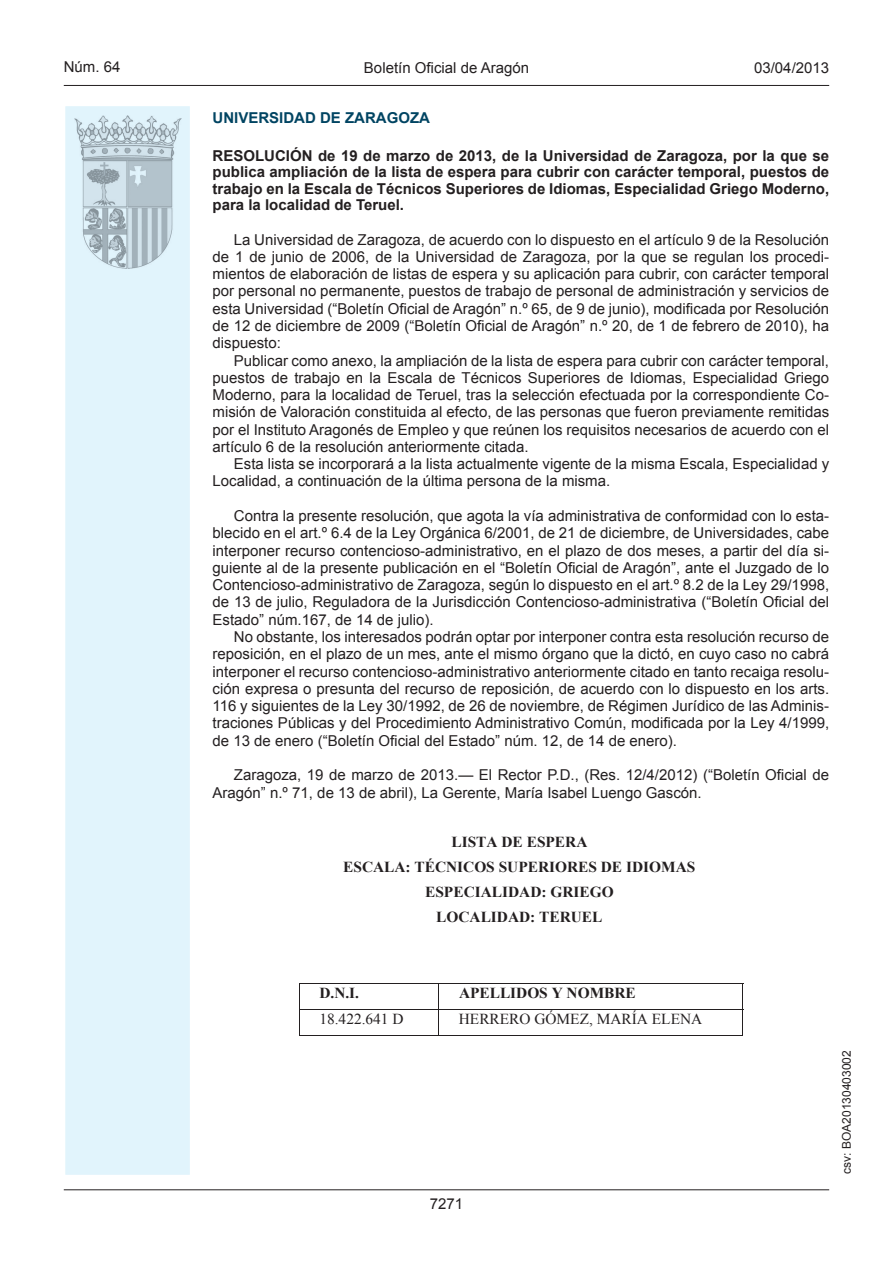
<style>
.page{position:relative;width:893px;height:1263px;background:#fff}
.page>*{position:absolute;margin:0;border:0;box-sizing:border-box;transform-origin:0 0}
.t1{font:700 15.3px/25.2px "Times New Roman";color:#231f20;text-align:center}
.t2{font:15.3px "Times New Roman";color:#231f20}
.t3{font:15px/17.2px "Arial";color:#231f20;text-align:justify}
.t4{font:700 15px/16.5px "Arial";color:#231f20;text-align:justify}
.t5{font:700 15px "Arial";color:#004462}
.t6{font:12px "Arial";color:#231f20}
</style>
<div class="page">
<hr style="left:64px;top:85px;width:765px;height:1px;background:#231f20">
<div style="left:65px;top:105px;width:126px;height:1070px;background:#e1f4fc"></div>
<div style="left:64px;top:105px;width:127px;height:1071px;border:2px solid #fff"></div>
<img style="left:75px;top:115px;width:106px;height:153px">
<hr style="left:64px;top:1189px;width:765px;height:1px;background:#231f20">
<hr style="left:299px;top:983px;width:444px;height:1px;background:#231f20">
<hr style="left:299px;top:1009px;width:444px;height:1px;background:#231f20">
<svg style="left:299px;top:984px;width:1px;height:51px"></svg>
<hr style="left:299px;top:1035px;width:140px;height:1px;background:#231f20">
<hr style="left:439px;top:1035px;width:303px;height:1px;background:#231f20">
<svg style="left:742px;top:984px;width:1px;height:52px"></svg>
<p class="t3" style="left:64px;top:59px;width:58px">Núm. 64</p>
<p class="t3" style="left:364px;top:59px;width:167px">Boletín Oficial de Aragón</p>
<p class="t3" style="left:754px;top:59px;width:77px">03/04/2013</p>
<p class="t5" style="left:213px;top:108px;width:219px">UNIVERSIDAD DE ZARAGOZA</p>
<p class="t4" style="left:213px;top:148px;width:618px">RESOLUCIÓN de 19 de marzo de 2013, de la Universidad de Zaragoza, por la que se publica ampliación de la lista de espera para cubrir con carácter temporal, puestos de trabajo en la Escala de Técnicos Superiores de Idiomas, Especialidad Griego Moderno, para la localidad de Teruel.</p>
<p class="t3" style="left:213px;top:231px;width:618px;text-indent:21px">La Universidad de Zaragoza, de acuerdo con lo dispuesto en el artículo 9 de la Resolución de 1 de junio de 2006, de la Universidad de Zaragoza, por la que se regulan los procedi&shy;mientos de elaboración de listas de espera y su aplicación para cubrir, con carácter temporal por personal no permanente, puestos de trabajo de personal de administración y servicios de esta Universidad (“Boletín Oficial de Aragón” n.º 65, de 9 de junio), modificada por Resolución de 12 de diciembre de 2009 (“Boletín Oficial de Aragón” n.º 20, de 1 de febrero de 2010), ha dispuesto:</p>
<p class="t3" style="left:213px;top:352px;width:618px;text-indent:21px">Publicar como anexo, la ampliación de la lista de espera para cubrir con carácter temporal, puestos de trabajo en la Escala de Técnicos Superiores de Idiomas, Especialidad Griego Moderno, para la localidad de Teruel, tras la selección efectuada por la correspondiente Co&shy;misión de Valoración constituida al efecto, de las personas que fueron previamente remitidas por el Instituto Aragonés de Empleo y que reúnen los requisitos necesarios de acuerdo con el artículo 6 de la resolución anteriormente citada.</p>
<p class="t3" style="left:213px;top:455px;width:618px;text-indent:21px">Esta lista se incorporará a la lista actualmente vigente de la misma Escala, Especialidad y<br>Localidad, a continuación de la última persona de la misma.</p>
<p class="t3" style="left:213px;top:507px;width:618px;text-indent:21px">Contra la presente resolución, que agota la vía administrativa de conformidad con lo esta&shy;blecido en el art.º 6.4 de la Ley Orgánica 6/2001, de 21 de diciembre, de Universidades, cabe interponer recurso contencioso-administrativo, en el plazo de dos meses, a partir del día si&shy;guiente al de la presente publicación en el “Boletín Oficial de Aragón”, ante el Juzgado de lo Contencioso-administrativo de Zaragoza, según lo dispuesto en el art.º 8.2 de la Ley 29/1998, de 13 de julio, Reguladora de la Jurisdicción Contencioso-administrativa (“Boletín Oficial del Estado” núm.167, de 14 de julio).</p>
<p class="t3" style="left:213px;top:628px;width:618px;text-indent:21px">No obstante, los interesados podrán optar por interponer contra esta resolución recurso de reposición, en el plazo de un mes, ante el mismo órgano que la dictó, en cuyo caso no cabrá interponer el recurso contencioso-administrativo anteriormente citado en tanto recaiga resolu&shy;ción expresa o presunta del recurso de reposición, de acuerdo con lo dispuesto en los arts.<br>116 y siguientes de la Ley 30/1992, de 26 de noviembre, de Régimen Jurídico de las Adminis&shy;traciones Públicas y del Procedimiento Administrativo Común, modificada por la Ley 4/1999, de 13 de enero (“Boletín Oficial del Estado” núm. 12, de 14 de enero).</p>
<p class="t3" style="left:213px;top:766px;width:618px;text-indent:21px">Zaragoza, 19 de marzo de 2013.— El Rector P.D., (Res. 12/4/2012) (“Boletín Oficial de<br>Aragón” n.º 71, de 13 de abril), La Gerente, María Isabel Luengo Gascón .</p>
<p class="t1" style="left:343px;top:828px;width:353px">LISTA DE ESPERA<br>ESCALA: TÉCNICOS SUPERIORES DE IDIOMAS<br>ESPECIALIDAD: GRIEGO<br>LOCALIDAD: TERUEL</p>
<p class="t1" style="left:319px;top:980px;width:41px">D.N.I.</p>
<p class="t1" style="left:459px;top:980px;width:178px">APELLIDOS Y NOMBRE</p>
<p class="t2" style="left:319px;top:1008px;width:86px">18.422.641 D</p>
<p class="t2" style="left:459px;top:1008px;width:245px">HERRERO GÓMEZ, MARÍA ELENA</p>
<p class="t3" style="left:430px;top:1195px;width:35px">7271</p>
<p class="t6" style="left:839px;top:1174px;width:125px;rotate:-90deg">csv: BOA20130403002</p>
</div>
